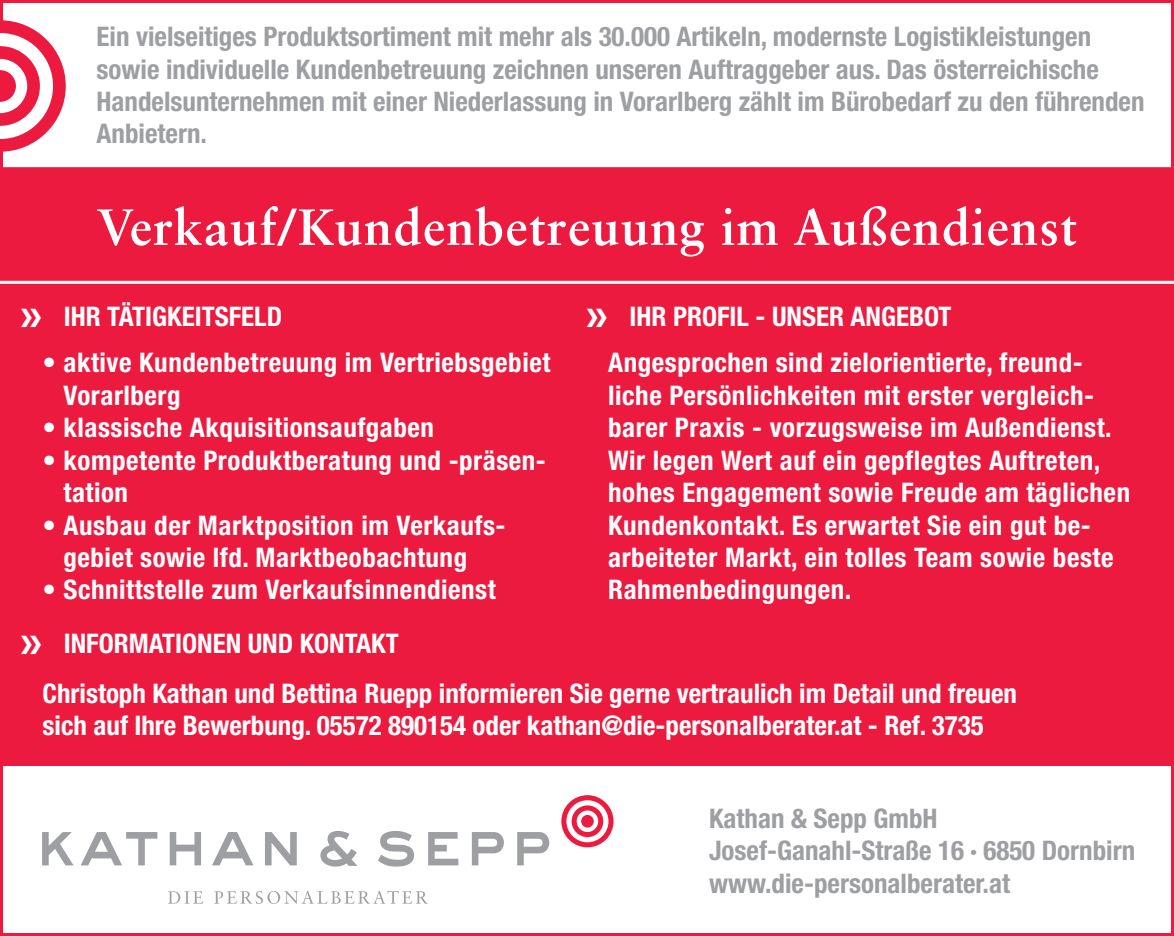
<style>
.page{position:relative;width:1174px;height:936px;background:#fff}
.page>*{position:absolute;margin:0;border:0;box-sizing:border-box;transform-origin:0 0}
.t1{font:700 51px "Sabon LT Std";letter-spacing:.02em;color:#fff}
.t2{font:700 48px "Myriad Pro";color:#fff}
.t3{font:700 condensed 27px/32.4px "Helvetica Neue LT Std";letter-spacing:.02em;color:#fff}
.t4{font:700 condensed 27px/32.4px "Helvetica Neue LT Std";color:#9d9fa2}
.t5{font:700 condensed 27px/32.4px "Helvetica Neue LT Std";color:#fff}
.s1{font-family:"Myriad Pro";font-stretch:normal;font-size:48px}
</style>
<div class="page">
<div style="left:0;top:170px;width:1174px;height:595px;background:#ed1a3f"></div>
<div style="left:0;top:0;width:1174px;height:170px;border:3px solid #ed1a3f"></div>
<svg style="left:561px;top:795px;width:52px;height:52px"></svg>
<svg style="left:42px;top:832px;width:31px;height:33px"></svg>
<svg style="left:81px;top:832px;width:76px;height:33px"></svg>
<svg style="left:170px;top:832px;width:31px;height:33px"></svg>
<svg style="left:212px;top:832px;width:41px;height:33px"></svg>
<svg style="left:265px;top:832px;width:32px;height:33px"></svg>
<svg style="left:378px;top:831px;width:36px;height:35px"></svg>
<svg style="left:428px;top:832px;width:30px;height:33px"></svg>
<svg style="left:472px;top:832px;width:32px;height:33px"></svg>
<svg style="left:517px;top:832px;width:32px;height:33px"></svg>
<svg style="left:168px;top:891px;width:35px;height:12px"></svg>
<svg style="left:214px;top:890px;width:213px;height:13px"></svg>
<svg style="left:320px;top:831px;width:37px;height:35px"></svg>
<svg style="left:0;top:20px;width:66px;height:132px"></svg>
<hr style="left:0;top:281px;width:1174px;height:3px;background:#fff">
<p class="t4" style="left:97px;top:20px;width:1049px">Ein vielseitiges Produktsortiment mit mehr als 30.000 Artikeln, modernste Logistikleistungen sowie individuelle Kundenbetreuung zeichnen unseren Auftraggeber aus. Das österreichische Handelsunternehmen mit einer Niederlassung in Vorarlberg zählt im Bürobedarf zu den führenden Anbietern.</p>
<h1 class="t1" style="left:97px;top:195px;width:982px">Verkauf/Kundenbetreuung im Außendienst</h1>
<p class="t5" style="left:64px;top:299px;width:220px">IHR TÄTIGKEITSFELD</p>
<h2 class="t2" style="left:20px;top:282px;width:24px">»</h2>
<p class="t5" style="left:586px;top:299px;width:367px"><span class="s1">»</span> IHR PROFIL - UNSER ANGEBOT</p>
<p class="t3" style="left:63px;top:346px;width:488px;text-indent:-21px">• aktive Kundenbetreuung im Vertriebsgebiet<br>Vorarlberg</p>
<p class="t3" style="left:42px;top:411px;width:393px">• klassische Akquisitionsaufgaben</p>
<p class="t3" style="left:63px;top:443px;width:484px;text-indent:-21px">• kompetente Produktberatung und -präsen&shy;tation</p>
<p class="t3" style="left:63px;top:508px;width:443px;text-indent:-21px">• Ausbau der Marktposition im Verkaufs&shy;gebiet sowie lfd. Marktbeobachtung</p>
<p class="t3" style="left:42px;top:573px;width:455px">• Schnittstelle zum Verkaufsinnendienst</p>
<h2 class="t2" style="left:20px;top:610px;width:24px">»</h2>
<p class="t5" style="left:64px;top:627px;width:336px">INFORMATIONEN UND KONTAKT</p>
<p class="t3" style="left:608px;top:346px;width:523px">Angesprochen sind zielorientierte, freund&shy;liche Persönlichkeiten mit erster vergleich&shy;barer Praxis - vorzugsweise im Außendienst.<br>Wir legen Wert auf ein gepflegtes Auftreten, hohes Engagement sowie Freude am täglichen Kundenkontakt. Es erwartet Sie ein gut be&shy;arbeiteter Markt, ein tolles Team sowie beste Rahmenbedingungen.</p>
<p class="t5" style="left:43px;top:676px;width:976px">Christoph Kathan und Bettina Ruepp informieren Sie gerne vertraulich im Detail und freuen sich auf Ihre Bewerbung. 05572 890154 oder kathan@die-personalberater.at - Ref. 3735</p>
<p class="t4" style="left:709px;top:801px;width:427px">Kathan &amp; Sepp GmbH<br>Josef-Ganahl-Straße 16 · 6850 Dornbirn www.die-personalberater.at</p>
</div>
